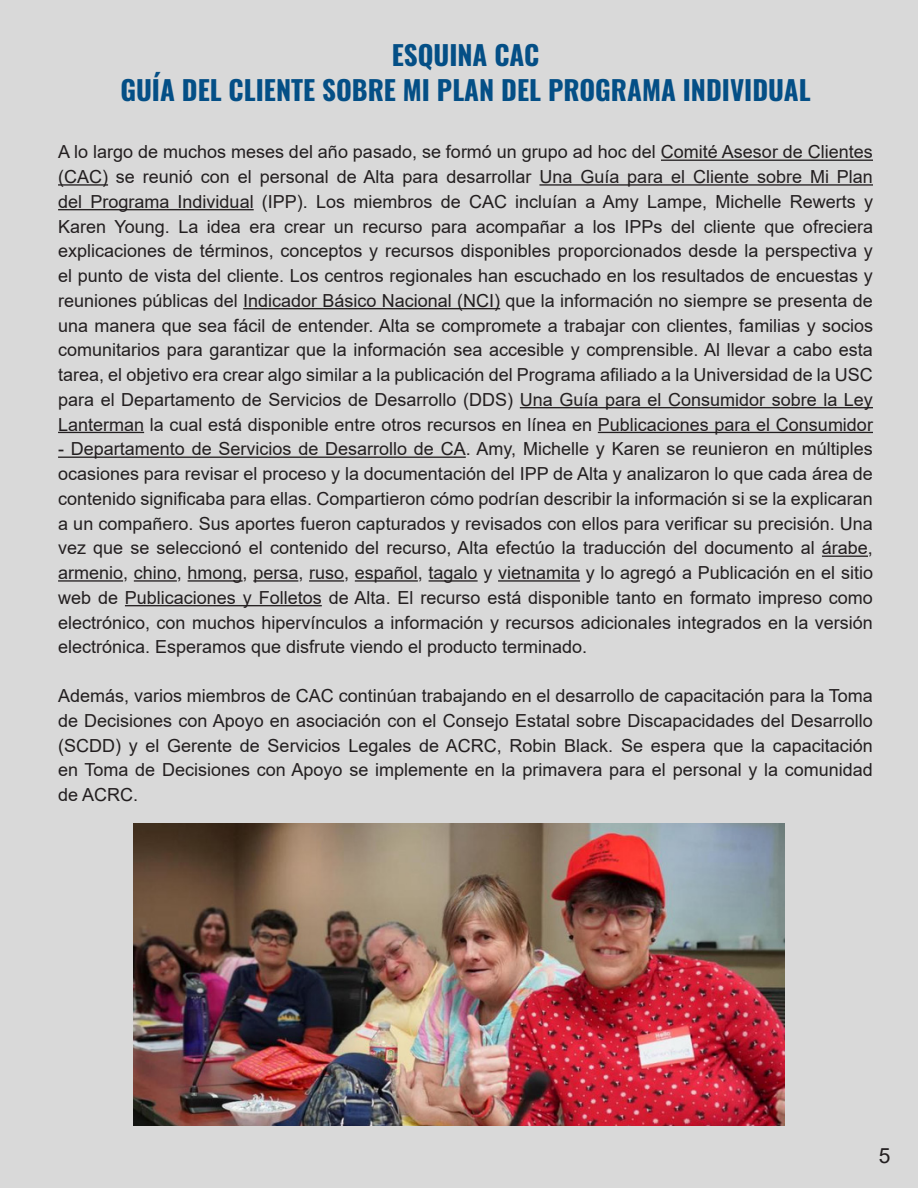
<style>
.page{position:relative;width:918px;height:1188px;background:#d9d9d9}
.page>*{position:absolute;margin:0;border:0;box-sizing:border-box;transform-origin:0 0}
.t1{font:700 27px "Oswald";color:#044f86}
.t2{font:21px "Arial";color:#231f20}
.t3{font:18px/24.8px "Arial";color:#231f20;text-align:justify}
</style>
<div class="page">
<img style="left:133px;top:824px;width:651px;height:301px">
<hr style="left:661px;top:160px;width:212px;height:1px;background:#231f20">
<hr style="left:58px;top:184px;width:50px;height:2px;background:#231f20">
<hr style="left:539px;top:184px;width:334px;height:2px;background:#231f20">
<hr style="left:58px;top:209px;width:196px;height:1px;background:#231f20">
<hr style="left:243px;top:308px;width:257px;height:1px;background:#231f20">
<hr style="left:520px;top:407px;width:353px;height:1px;background:#231f20">
<hr style="left:58px;top:432px;width:86px;height:1px;background:#231f20">
<hr style="left:598px;top:432px;width:275px;height:1px;background:#231f20">
<hr style="left:58px;top:457px;width:408px;height:1px;background:#231f20">
<hr style="left:822px;top:556px;width:46px;height:1px;background:#231f20">
<hr style="left:58px;top:580px;width:65px;height:2px;background:#231f20">
<hr style="left:134px;top:580px;width:43px;height:2px;background:#231f20">
<hr style="left:188px;top:580px;width:55px;height:2px;background:#231f20">
<hr style="left:253px;top:580px;width:45px;height:2px;background:#231f20">
<hr style="left:309px;top:580px;width:35px;height:2px;background:#231f20">
<hr style="left:355px;top:580px;width:63px;height:2px;background:#231f20">
<hr style="left:429px;top:580px;width:49px;height:2px;background:#231f20">
<hr style="left:498px;top:580px;width:82px;height:2px;background:#231f20">
<hr style="left:125px;top:605px;width:197px;height:1px;background:#231f20">
<p class="t1" style="left:392px;top:31px;width:149px">ESQUINA CAC</p>
<p class="t1" style="left:120px;top:66px;width:692px">GUÍA DEL CLIENTE SOBRE MI PLAN DEL PROGRAMA INDIVIDUAL</p>
<p class="t3" style="left:58px;top:139px;width:816px">A lo largo de muchos meses del año pasado, se formó un grupo ad hoc del Comité Asesor de Clientes (CAC) se reunió con el personal de Alta para desarrollar Una Guía para el Cliente sobre Mi Plan del Programa Individual (IPP). Los miembros de CAC incluían a Amy Lampe, Michelle Rewerts y Karen Young. La idea era crear un recurso para acompañar a los IPPs del cliente que ofreciera explicaciones de términos, conceptos y recursos disponibles proporcionados desde la perspectiva y el punto de vista del cliente. Los centros regionales han escuchado en los resultados de encuestas y reuniones públicas del Indicador Básico Nacional (NCI) que la información no siempre se presenta de una manera que sea fácil de entender. Alta se compromete a trabajar con clientes, familias y socios comunitarios para garantizar que la información sea accesible y comprensible. Al llevar a cabo esta tarea, el objetivo era crear algo similar a la publicación del Programa afiliado a la Universidad de la USC para el Departamento de Servicios de Desarrollo (DDS) Una Guía para el Consumidor sobre la Ley Lanterman la cual está disponible entre otros recursos en línea en Publicaciones para el Consumidor</p>
<p class="t3" style="left:58px;top:436px;width:816px">- Departamento de Servicios de Desarrollo de CA. Amy, Michelle y Karen se reunieron en múltiples ocasiones para revisar el proceso y la documentación del IPP de Alta y analizaron lo que cada área de contenido significaba para ellas. Compartieron cómo podrían describir la información si se la explicaran a un compañero. Sus aportes fueron capturados y revisados con ellos para verificar su precisión. Una vez que se seleccionó el contenido del recurso, Alta efectúo la traducción del documento al árabe, armenio, chino, hmong, persa, ruso, español, tagalo y vietnamita y lo agregó a Publicación en el sitio web de Publicaciones y Folletos de Alta. El recurso está disponible tanto en formato impreso como electrónico, con muchos hipervínculos a información y recursos adicionales integrados en la versión electrónica. Esperamos que disfrute viendo el producto terminado.</p>
<p class="t3" style="left:58px;top:683px;width:816px">Además, varios miembros de CAC continúan trabajando en el desarrollo de capacitación para la Toma de Decisiones con Apoyo en asociación con el Consejo Estatal sobre Discapacidades del Desarrollo (SCDD) y el Gerente de Servicios Legales de ACRC, Robin Black. Se espera que la capacitación en Toma de Decisiones con Apoyo se implemente en la primavera para el personal y la comunidad de ACRC.</p>
<p class="t2" style="left:879px;top:1141px;width:13px">5</p>
</div>
